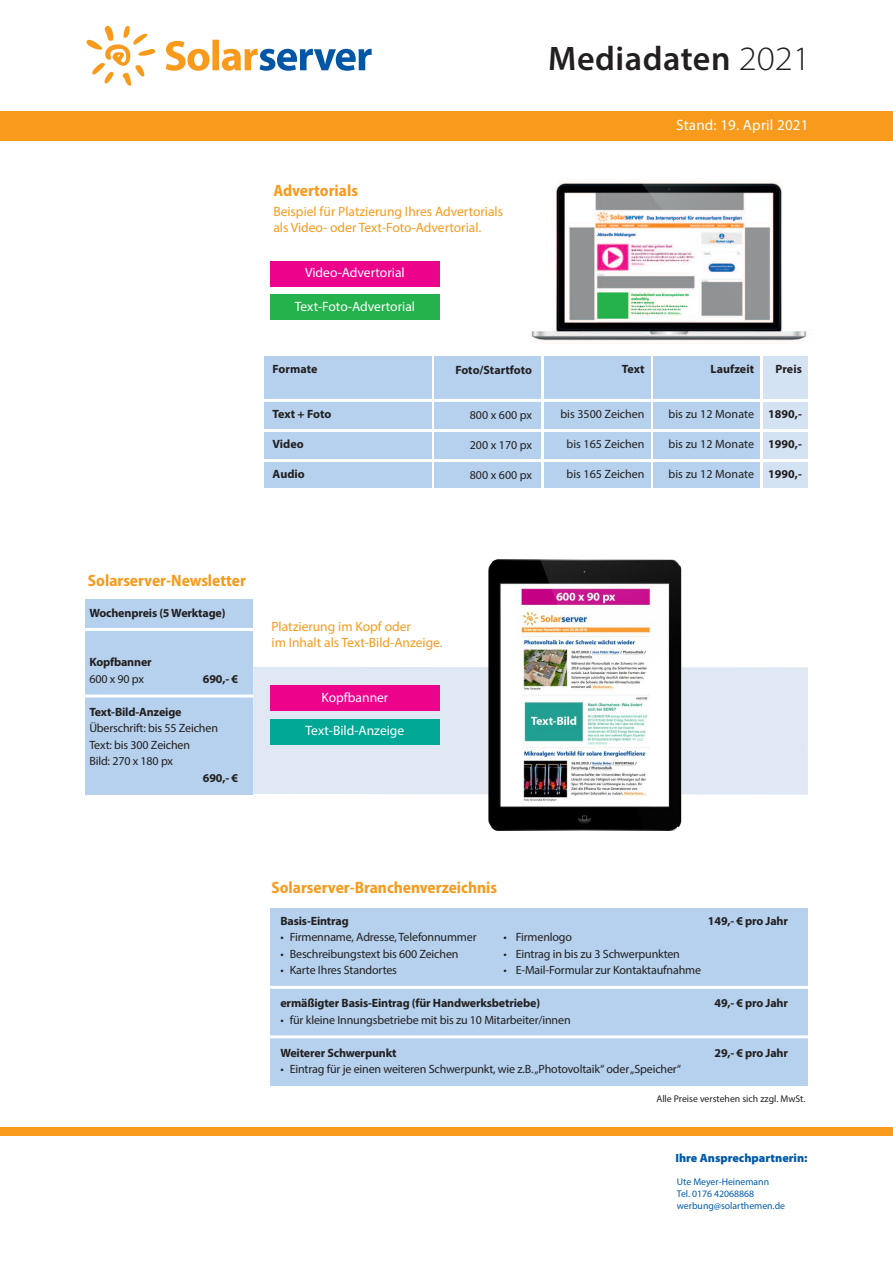
<style>
.page{position:relative;width:893px;height:1263px;background:#fff}
.page>*{position:absolute;margin:0;border:0;box-sizing:border-box;transform-origin:0 0}
.t1{font:600 34.05px "Myriad Pro";letter-spacing:.015em;color:#231f20}
.t2{font:700 semi-condensed 16.5px "Myriad Pro";color:#f89a1c}
.t3{font:15px "Myriad Pro";letter-spacing:.015em;color:#fff}
.t4{font:13.5px/16.2px "Myriad Pro";color:#f89a1c}
.t5{font:13.5px "Myriad Pro";color:#fff}
.t6{font:12px/16.5px "Myriad Pro";letter-spacing:-.01em;color:#231f20}
.t7{font:700 12px "Myriad Pro";letter-spacing:-.01em;color:#231f20}
.t8{font:900 12px "Myriad Pro";color:#015aaa}
.t9{font:9.75px/12px "Myriad Pro";color:#015aaa}
.t10{font:9.75px "Myriad Pro";color:#231f20}
.s1{font-weight:300;font-stretch:semi-expanded}
</style>
<div class="page">
<div style="left:253px;top:667px;width:555px;height:128px;background:#e0e8f4"></div>
<div style="left:0;top:1128px;width:893px;height:8px;background:#f89a1c"></div>
<div style="left:270px;top:908px;width:538px;height:178px;background:#b5d1ed"></div>
<hr style="left:270px;top:986px;width:538px;height:3px;background:#fff">
<hr style="left:270px;top:1035px;width:538px;height:3px;background:#fff">
<div style="left:264px;top:356px;width:168px;height:132px;background:#b5d1ed"></div>
<div style="left:435px;top:356px;width:106px;height:132px;background:#b5d1ed"></div>
<div style="left:544px;top:356px;width:107px;height:132px;background:#b5d1ed"></div>
<div style="left:654px;top:356px;width:106px;height:132px;background:#b5d1ed"></div>
<div style="left:763px;top:356px;width:45px;height:132px;background:#d3e3f4"></div>
<hr style="left:264px;top:399px;width:544px;height:3px;background:#fff">
<hr style="left:264px;top:429px;width:544px;height:3px;background:#fff">
<hr style="left:264px;top:459px;width:544px;height:3px;background:#fff">
<div style="left:85px;top:599px;width:167px;height:195px;background:#b5d1ed"></div>
<hr style="left:85px;top:628px;width:168px;height:3px;background:#fff">
<hr style="left:85px;top:694px;width:168px;height:3px;background:#fff">
<div style="left:0;top:111px;width:893px;height:29px;background:#f89a1c"></div>
<svg style="left:86px;top:26px;width:69px;height:60px"></svg>
<svg style="left:166px;top:40px;width:206px;height:31px"></svg>
<div style="left:270px;top:686px;width:170px;height:25px;background:#ed028c"></div>
<div style="left:270px;top:719px;width:170px;height:26px;background:#00a895"></div>
<div style="left:270px;top:261px;width:170px;height:25px;background:#ed028c"></div>
<div style="left:270px;top:295px;width:170px;height:25px;background:#23b24b"></div>
<img style="left:488px;top:559px;width:194px;height:272px">
<img style="left:530px;top:182px;width:281px;height:162px">
<h2 class="t2" style="left:273px;top:185px;width:86px">Advertorials</h2>
<p class="t4" style="left:273px;top:205px;width:231px">Beispiel für Platzierung Ihres Advertorials als Video- oder Text-Foto-Advertorial.</p>
<p class="t5" style="left:305px;top:268px;width:101px">Video-Advertorial</p>
<p class="t5" style="left:295px;top:301px;width:122px">Text-Foto-Advertorial</p>
<h1 class="t1" style="left:548px;top:46px;width:264px">Mediadaten <span class="s1">2021</span></h1>
<p class="t3" style="left:676px;top:119px;width:134px">Stand: 19. April 2021</p>
<p class="t7" style="left:273px;top:365px;width:46px">Formate</p>
<p class="t7" style="left:273px;top:410px;width:60px">Text + Foto</p>
<p class="t7" style="left:273px;top:440px;width:33px">Video</p>
<p class="t7" style="left:273px;top:470px;width:34px">Audio</p>
<p class="t7" style="left:455px;top:365px;width:78px">Foto/Startfoto</p>
<p class="t6" style="left:470px;top:407px;width:64px">800 x 600 px</p>
<p class="t6" style="left:470px;top:437px;width:64px">200 x 170 px</p>
<p class="t6" style="left:470px;top:467px;width:64px">800 x 600 px</p>
<p class="t7" style="left:622px;top:365px;width:24px">Text</p>
<p class="t6" style="left:560px;top:407px;width:86px">bis 3500 Zeichen</p>
<p class="t6" style="left:567px;top:437px;width:79px">bis 165 Zeichen</p>
<p class="t6" style="left:567px;top:467px;width:79px">bis 165 Zeichen</p>
<p class="t7" style="left:710px;top:365px;width:45px">Laufzeit</p>
<p class="t6" style="left:668px;top:407px;width:87px">bis zu 12 Monate</p>
<p class="t6" style="left:668px;top:437px;width:87px">bis zu 12 Monate</p>
<p class="t6" style="left:668px;top:467px;width:87px">bis zu 12 Monate</p>
<p class="t7" style="left:775px;top:365px;width:28px">Preis</p>
<p class="t7" style="left:768px;top:410px;width:35px">1890,-</p>
<p class="t7" style="left:768px;top:440px;width:35px">1990,-</p>
<p class="t7" style="left:768px;top:470px;width:35px">1990,-</p>
<h2 class="t2" style="left:88px;top:574px;width:159px">Solarserver-Newsletter</h2>
<p class="t7" style="left:89px;top:608px;width:138px">Wochenpreis (5Werktage)</p>
<p class="t7" style="left:89px;top:658px;width:64px">Kopfbanner</p>
<p class="t6" style="left:89px;top:671px;width:56px">600 x 90 px</p>
<p class="t7" style="left:203px;top:674px;width:37px">690,- €</p>
<p class="t7" style="left:89px;top:707px;width:94px">Text-Bild-Anzeige</p>
<p class="t6" style="left:89px;top:721px;width:130px">Überschrift: bis 55 Zeichen<br>Text: bis 300 Zeichen<br>Bild: 270 x 180 px</p>
<p class="t7" style="left:203px;top:773px;width:37px">690,- €</p>
<p class="t4" style="left:272px;top:619px;width:173px">Platzierung im Kopf oder<br>im Inhalt als Text-Bild-Anzeige.</p>
<p class="t5" style="left:321px;top:692px;width:68px">Kopfbanner</p>
<p class="t5" style="left:305px;top:726px;width:100px">Text-Bild-Anzeige</p>
<h2 class="t2" style="left:272px;top:881px;width:227px">Solarserver-Branchenverzeichnis</h2>
<p class="t7" style="left:280px;top:916px;width:70px">Basis-Eintrag</p>
<p class="t7" style="left:708px;top:916px;width:82px">149,- € pro Jahr</p>
<p class="t6" style="left:280px;top:930px;width:198px">• Firmenname, Adresse, Telefonnummer</p>
<p class="t6" style="left:504px;top:930px;width:70px">• Firmenlogo</p>
<p class="t6" style="left:280px;top:946px;width:180px">• Beschreibungstext bis 600 Zeichen</p>
<p class="t6" style="left:504px;top:946px;width:178px">• Eintrag in bis zu 3 Schwerpunkten</p>
<p class="t6" style="left:280px;top:963px;width:118px">• Karte Ihres Standortes</p>
<p class="t6" style="left:504px;top:963px;width:199px">• E-Mail-Formular zur Kontaktaufnahme</p>
<p class="t7" style="left:280px;top:998px;width:261px">ermäßigter Basis-Eintrag (für Handwerksbetriebe)</p>
<p class="t7" style="left:714px;top:998px;width:75px">49,- € pro Jahr</p>
<p class="t6" style="left:280px;top:1012px;width:292px">• für kleine Innungsbetriebe mit bis zu 10 Mitarbeiter/innen</p>
<p class="t7" style="left:280px;top:1048px;width:118px">Weiterer Schwerpunkt</p>
<p class="t7" style="left:714px;top:1048px;width:75px">29,- € pro Jahr</p>
<p class="t6" style="left:280px;top:1062px;width:402px">• Eintrag für je einen weiteren Schwerpunkt, wie z.B.„Photovoltaik“ oder„Speicher“</p>
<p class="t10" style="left:656px;top:1095px;width:151px">Alle Preise verstehen sich zzgl. MwSt.</p>
<p class="t8" style="left:675px;top:1154px;width:134px">Ihre Ansprechpartnerin:</p>
<p class="t9" style="left:677px;top:1176px;width:110px">Ute Meyer-Heinemann<br>Tel. 0176 42068868 werbung@solarthemen.de</p>
</div>
